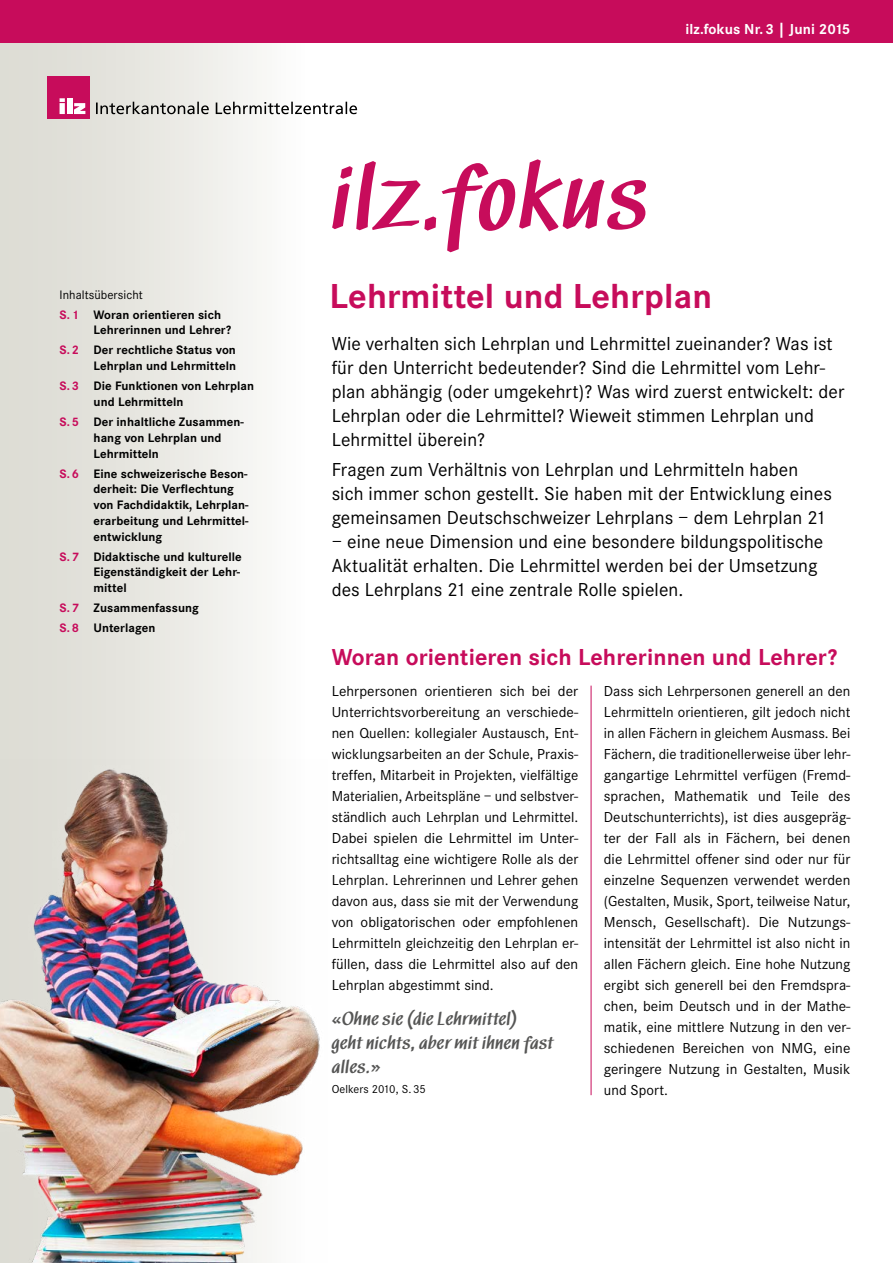
<style>
.page{position:relative;width:893px;height:1263px;background:#fff}
.page>*{position:absolute;margin:0;border:0;box-sizing:border-box;transform-origin:0 0}
.t1{font:500 90px "Black Mar DTCTCE";letter-spacing:.04em;color:#c70c5b}
.t2{font:700 36px "Corporate S";letter-spacing:.005em;color:#c70c5b}
.t3{font:700 24px "Corporate S";letter-spacing:.005em;color:#c70c5b}
.t4{font:19.5px/24px "Corporate S";letter-spacing:.005em;color:#000}
.t5{font:500 18px/24px "Black Mar DTCTCE";letter-spacing:.03em;color:#565655}
.t6{font:15px/21px "Corporate S";letter-spacing:.005em;color:#000;text-align:justify}
.t7{font:700 15px "Corporate S";letter-spacing:.005em;color:#fff}
.t8{font:700 12.75px/15.8px "Corporate S";letter-spacing:.005em;color:#000}
.t9{font:12.75px "Corporate S";letter-spacing:.005em;color:#000}
.t10{font:12px "Corporate S";letter-spacing:.005em;color:#000}
.s1{color:#c70c5b}
</style>
<div class="page">
<div style="left:0;top:43px;width:306px;height:1220px;background:linear-gradient(to right,#d9d8cf,#fbfbfa)"></div>
<img style="left:0;top:760px;width:320px;height:503px">
<div style="left:0;top:0;width:893px;height:43px;background:#c70c5b"></div>
<div style="left:47px;top:76px;width:43px;height:43px;background:#c70c5b"></div>
<svg style="left:60px;top:98px;width:5px;height:16px"></svg>
<div style="left:67px;top:98px;width:5px;height:16px;background:#fff"></div>
<svg style="left:74px;top:103px;width:11px;height:11px"></svg>
<svg style="left:96px;top:102px;width:261px;height:12px"></svg>
<hr style="left:591px;top:686px;width:1px;height:409px;background:#c70c5b">
<p class="t7" style="left:686px;top:21px;width:166px">ilz.fokus Nr.3 | Juni 2015</p>
<h1 class="t1" style="left:332px;top:134px;width:318px">ilz.fokus</h1>
<p class="t9" style="left:60px;top:287px;width:85px">Inhaltsübersicht</p>
<h2 class="t2" style="left:330px;top:275px;width:384px">Lehrmittel und Lehrplan</h2>
<p class="t8" style="left:94px;top:307px;width:139px;text-indent:-34px"><span class="s1">S.1</span> Woran orientieren sich<br>Lehrerinnen und Lehrer?</p>
<p class="t8" style="left:60px;top:343px;width:178px;text-align:right"><span class="s1">S.2</span> Der rechtliche Status von<br>Lehrplan und Lehrmitteln</p>
<p class="t8" style="left:94px;top:378px;width:162px;text-indent:-34px"><span class="s1">S.3</span> Die Funktionen von Lehrplan und Lehrmitteln</p>
<p class="t8" style="left:94px;top:414px;width:152px;text-indent:-34px"><span class="s1">S.5</span> Der inhaltliche Zusammen&shy;hang von Lehrplan und<br>Lehrmitteln</p>
<p class="t8" style="left:94px;top:466px;width:157px;text-indent:-34px"><span class="s1">S.6</span> Eine schweizerische Beson&shy;derheit: Die Verflechtung von Fachdidaktik, Lehrplan&shy;erarbeitung und Lehrmittel&shy;entwicklung</p>
<p class="t8" style="left:94px;top:549px;width:150px;text-align:justify;text-indent:-34px"><span class="s1">S.7</span> Didaktische und kulturelle Eigenständigkeit der Lehr&shy;mittel</p>
<p class="t8" style="left:60px;top:598px;width:141px;line-height:20px"><span class="s1">S.7</span> Zusammenfassung<br><span class="s1">S.8</span> Unterlagen</p>
<p class="t4" style="left:332px;top:331px;width:514px">Wie verhalten sich Lehrplan und Lehrmittel zueinander? Was ist für den Unterricht bedeutender? Sind die Lehrmittel vom Lehr&shy;plan abhängig (oder umgekehrt)? Was wird zuerst entwickelt: der Lehrplan oder die Lehrmittel? Wieweit stimmen Lehrplan und Lehrmittel überein?</p>
<h3 class="t4" style="left:332px;top:457px;width:502px">Fragen zum Verhältnis von Lehrplan und Lehrmitteln haben sich immer schon gestellt. Sie haben mit der Entwicklung eines gemeinsamen Deutschschweizer Lehrplans – dem Lehrplan 21</h3>
<h3 class="t4" style="left:332px;top:529px;width:493px">– eine neue Dimension und eine besondere bildungspolitische<br>Aktualität erhalten. Die Lehrmittel werden bei der Umsetzung des Lehrplans 21 eine zentrale Rolle spielen.</h3>
<h3 class="t3" style="left:332px;top:643px;width:507px">Woran orientieren sich Lehrerinnen und Lehrer?</h3>
<p class="t6" style="left:332px;top:681px;width:248px">Lehrpersonen orientieren sich bei der Unterrichtsvorbereitung an verschiede&shy;nen Quellen: kollegialer Austausch, Ent&shy;wicklungsarbeiten an der Schule, Praxis&shy;treffen, Mitarbeit in Projekten, vielfältige Materialien, Arbeitspläne – und selbstver&shy;ständlich auch Lehrplan und Lehrmittel.<br>Dabei spielen die Lehrmittel im Unter&shy;richtsalltag eine wichtigere Rolle als der Lehrplan. Lehrerinnen und Lehrer gehen davon aus, dass sie mit der Verwendung von obligatorischen oder empfohlenen Lehrmitteln gleichzeitig den Lehrplan er&shy;füllen, dass die Lehrmittel also auf den Lehrplan abgestimmt sind.</p>
<p class="t5" style="left:332px;top:1006px;width:223px">«Ohne sie (die Lehrmittel)<br>geht nichts, aber mit ihnen fast alles.»</p>
<p class="t10" style="left:332px;top:1083px;width:96px">Oelkers 2010, S. 35</p>
<p class="t6" style="left:604px;top:681px;width:248px">Dass sich Lehrpersonen generell an den Lehrmitteln orientieren, gilt jedoch nicht in allen Fächern in gleichem Ausmass. Bei Fächern, die traditionellerweise über lehr&shy;gangartige Lehrmittel verfügen (Fremd&shy;sprachen, Mathematik und Teile des Deutschunterrichts), ist dies ausgepräg&shy;ter der Fall als in Fächern, bei denen die Lehrmittel offener sind oder nur für einzelne Sequenzen verwendet werden (Gestalten, Musik, Sport, teilweise Natur, Mensch, Gesellschaft). Die Nutzungs&shy;intensität der Lehrmittel ist also nicht in allen Fächern gleich. Eine hohe Nutzung ergibt sich generell bei den Fremdspra&shy;chen, beim Deutsch und in der Mathe&shy;matik, eine mittlere Nutzung in den ver&shy;schiedenen Bereichen von NMG, eine geringere Nutzung in Gestalten, Musik und Sport.</p>
</div>
